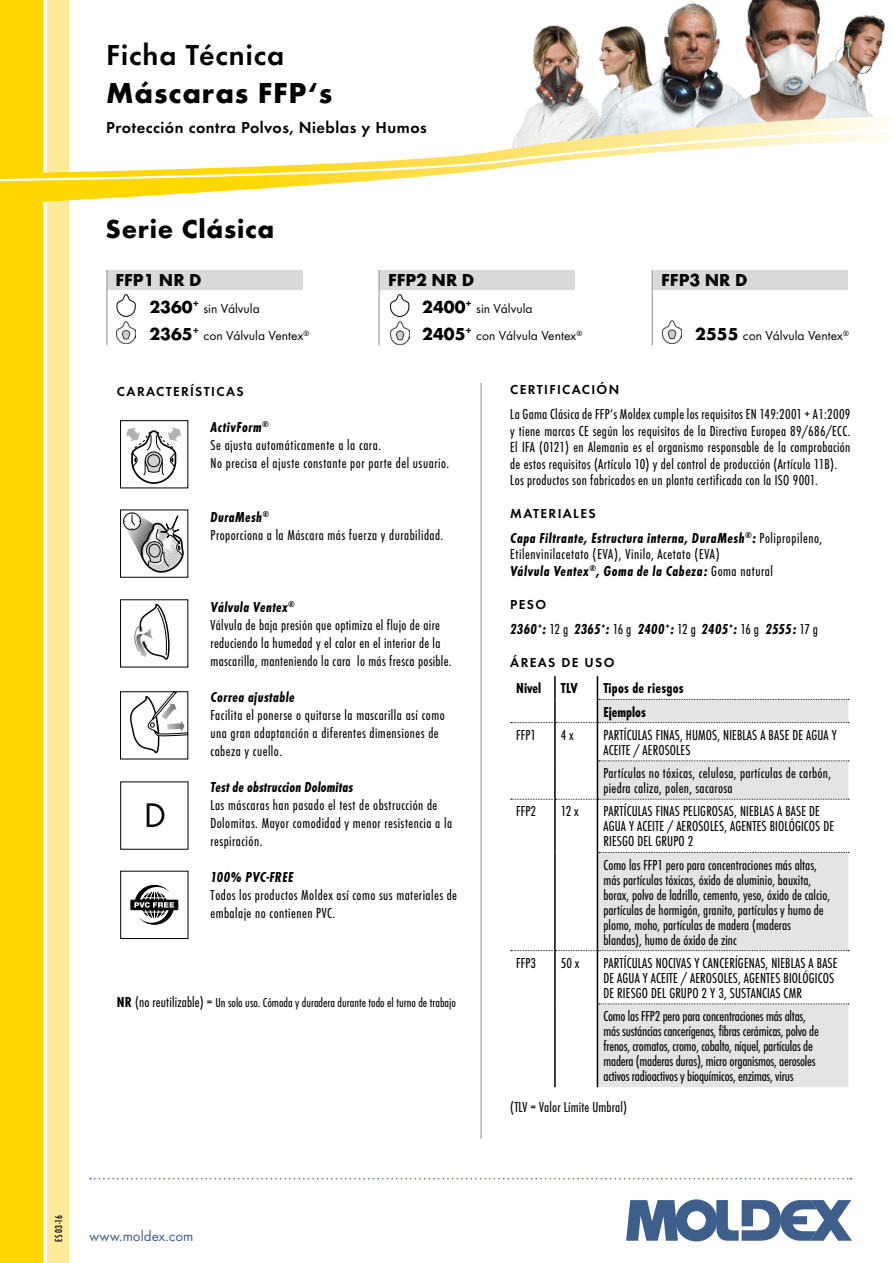
<style>
.page{position:relative;width:893px;height:1263px;background:#fff}
.page>*{position:absolute;margin:0;border:0;box-sizing:border-box;transform-origin:0 0}
.t1{font:35.4px "Futura TCE Boo";color:#000}
.t2{font:700 30px "Futura TCE";letter-spacing:.03em;color:#000}
.t3{font:30px "Futura TCE Dem";letter-spacing:.03em;color:#000}
.t4{font:700 27px "Futura TCE";letter-spacing:.03em;color:#000}
.t5{font:700 18px "Futura TCE";color:#000}
.t6{font:16.5px "Futura TCE Dem";letter-spacing:.03em;color:#000}
.t7{font:15px/18px "Futura TCE Boo Con";letter-spacing:.02em;color:#000}
.t8{font:15px/15px "Futura TCE Boo Con";color:#000}
.t9{font:15px/15px "Futura TCE Boo Con";letter-spacing:-.015em;color:#000}
.t10{font:15px "Futura TCE Bol Con Obl";letter-spacing:.03em;color:#000}
.t11{font:15px "Futura TCE Bol Con Obl";letter-spacing:.01em;color:#000}
.t12{font:15px/23.2px "Futura TCE Bol Con";letter-spacing:.02em;color:#000}
.t13{font:15px "Futura TCE Boo";color:#3e5e8c}
.t14{font:15px "Futura TCE Bol Con";color:#000}
.t15{font:13.5px/27px "Futura TCE Boo";color:#000}
.t16{font:13.5px "Futura TCE Boo Con";color:#000}
.t17{font:13.5px "Futura TCE Dem";letter-spacing:.1em;color:#000}
.t18{font:10.5px "Futura TCE Med Con";color:#000}
.s1{font-family:"Futura TCE";font-weight:700;font-size:18px}
.s2{font-family:"Futura TCE Bol Con";font-size:15px}
.s3{font-size:15px}
.s4{font-family:"Futura TCE Boo Con"}
</style>
<div class="page">
<img style="left:526px;top:25px;width:46px;height:92px">
<img style="left:875px;top:15px;width:10px;height:46px">
<img style="left:572px;top:4px;width:116px;height:113px">
<img style="left:688px;top:0;width:187px;height:117px">
<div style="left:48px;top:0;width:21px;height:1263px;background:#ffea97"></div>
<div style="left:0;top:0;width:43px;height:1263px;background:#ffd600"></div>
<svg style="left:43px;top:117px;width:841px;height:87px"></svg>
<svg style="left:90px;top:1178px;width:761px;height:1px"></svg>
<svg style="left:626px;top:1199px;width:226px;height:42px"></svg>
<svg style="left:0;top:127px;width:884px;height:55px"></svg>
<div style="left:379px;top:270px;width:196px;height:20px;background:#d9dadb"></div>
<hr style="left:378px;top:270px;width:2px;height:75px;background:#9c9e9f">
<div style="left:107px;top:270px;width:195px;height:20px;background:#d9dadb"></div>
<hr style="left:480px;top:383px;width:2px;height:755px;background:#9c9e9f">
<hr style="left:106px;top:270px;width:1px;height:75px;background:#9c9e9f">
<div style="left:120px;top:871px;width:68px;height:68px;border:1px solid #000"></div>
<svg style="left:130px;top:885px;width:48px;height:40px"></svg>
<svg style="left:126px;top:427px;width:55px;height:57px"></svg>
<div style="left:120px;top:420px;width:68px;height:68px;border:1px solid #000"></div>
<svg style="left:123px;top:513px;width:61px;height:60px"></svg>
<svg style="left:134px;top:603px;width:36px;height:57px"></svg>
<svg style="left:117px;top:294px;width:19px;height:23px"></svg>
<img style="left:117px;top:321px;width:19px;height:23px">
<svg style="left:390px;top:294px;width:19px;height:23px"></svg>
<img style="left:390px;top:321px;width:19px;height:23px">
<div style="left:652px;top:270px;width:196px;height:20px;background:#d9dadb"></div>
<img style="left:662px;top:320px;width:20px;height:23px">
<hr style="left:652px;top:270px;width:1px;height:75px;background:#9c9e9f">
<svg style="left:130px;top:693px;width:56px;height:61px"></svg>
<div style="left:120px;top:691px;width:68px;height:68px;border:1px solid #000"></div>
<svg style="left:598px;top:723px;width:250px;height:364px;fill:#e3e4e4"></svg>
<hr style="left:554px;top:723px;width:2px;height:38px;background:#000">
<hr style="left:554px;top:761px;width:2px;height:38px;background:#000">
<hr style="left:597px;top:723px;width:1px;height:38px;background:#000">
<hr style="left:597px;top:761px;width:1px;height:38px;background:#000">
<hr style="left:554px;top:799px;width:2px;height:53px;background:#000">
<hr style="left:554px;top:852px;width:2px;height:98px;background:#000">
<hr style="left:597px;top:799px;width:1px;height:53px;background:#000">
<hr style="left:597px;top:852px;width:1px;height:98px;background:#000">
<hr style="left:554px;top:951px;width:2px;height:53px;background:#000">
<hr style="left:597px;top:951px;width:1px;height:53px;background:#000">
<hr style="left:554px;top:1004px;width:2px;height:83px;background:#000">
<hr style="left:597px;top:1004px;width:1px;height:83px;background:#000">
<svg style="left:511px;top:676px;width:338px;height:47px"></svg>
<svg style="left:599px;top:760px;width:250px;height:1px"></svg>
<svg style="left:511px;top:799px;width:338px;height:1px"></svg>
<svg style="left:599px;top:852px;width:250px;height:1px"></svg>
<svg style="left:511px;top:950px;width:338px;height:1px"></svg>
<svg style="left:599px;top:1003px;width:250px;height:1px"></svg>
<h2 class="t3" style="left:106px;top:37px;width:179px">Ficha Técnica</h2>
<h2 class="t2" style="left:106px;top:74px;width:227px">Máscaras FFP‘s</h2>
<p class="t6" style="left:106px;top:117px;width:322px">Protección contra Polvos, Nieblas y Humos</p>
<h3 class="t4" style="left:105px;top:212px;width:170px">Serie Clásica</h3>
<p class="t5" style="left:115px;top:269px;width:88px">FFP1 NR D</p>
<p class="t15" style="left:149px;top:295px;width:161px"><span class="s1">2360</span><sup>+</sup> sin Válvula<br><span class="s1">2365</span><sup>+</sup> con Válvula Ventex<sup>®</sup></p>
<p class="t5" style="left:388px;top:269px;width:88px">FFP2 NR D</p>
<p class="t15" style="left:422px;top:295px;width:162px"><span class="s1">2400</span><sup>+</sup> sin Válvula<br><span class="s1">2405</span><sup>+</sup> con Válvula Ventex<sup>®</sup></p>
<p class="t5" style="left:661px;top:269px;width:88px">FFP3 NR D</p>
<p class="t15" style="left:695px;top:322px;width:155px"><span class="s1">2555</span> con Válvula Ventex<sup>®</sup></p>
<p class="t17" style="left:117px;top:383px;width:128px">CARACTERÍSTICAS</p>
<p class="t10" style="left:210px;top:418px;width:60px">ActivForm<sup>®</sup></p>
<p class="t7" style="left:210px;top:436px;width:240px">Se ajusta automáticamente a la cara.<br>No precisa el ajuste constante por parte del usuario.</p>
<h1 class="t1" style="left:144px;top:794px;width:24px">D</h1>
<p class="t10" style="left:210px;top:508px;width:60px">DuraMesh<sup>®</sup></p>
<p class="t7" style="left:210px;top:526px;width:234px">Proporciona a la Máscara más fuerza y durabilidad.</p>
<p class="t10" style="left:210px;top:598px;width:86px">Válvula Ventex<sup>®</sup></p>
<p class="t7" style="left:210px;top:616px;width:243px">Válvula de baja presión que optimiza el flujo de aire reduciendo la humedad y el calor en el interior de la mascarilla, manteniendo la cara lo más fresca posible.</p>
<p class="t10" style="left:210px;top:688px;width:86px">Correa ajustable</p>
<p class="t7" style="left:210px;top:706px;width:236px">Facilita el ponerse o quitarse la mascarilla así como una gran adaptanción a diferentes dimensiones de cabeza y cuello.</p>
<p class="t11" style="left:210px;top:778px;width:144px">Test de obstruccion Dolomitas</p>
<p class="t7" style="left:210px;top:796px;width:243px">Las máscaras han pasado el test de obstrucción de<br>Dolomitas. Mayor comodidad y menor resistencia a la respiración.</p>
<p class="t10" style="left:210px;top:868px;width:84px">100% PVC-FREE</p>
<p class="t7" style="left:210px;top:886px;width:248px">Todos los productos Moldex así como sus materiales de embalaje no contienen PVC.</p>
<p class="t16" style="left:117px;top:994px;width:341px"><span class="s2">NR</span> <span class="s3">(no reutilizable) =</span> Un solo uso. Cómoda y duradera durante todo el turno de trabajo</p>
<p class="t17" style="left:510px;top:382px;width:110px">CERTIFICACIÓN</p>
<p class="t7" style="left:510px;top:406px;width:342px;line-height:16.5px">La Gama Clásica de FFP‘s Moldex cumple los requisitos EN 149:2001 + A1:2009 y tiene marcas CE según los requisitos de la Directiva Europea 89/686/ECC.<br>El IFA (0121) en Alemania es el organismo responsable de la comprobación de estos requisitos (Artículo 10) y del control de producción (Artículo 11B).<br>Los productos son fabricados en un planta certificada con la ISO 9001.</p>
<p class="t17" style="left:510px;top:505px;width:87px">MATERIALES</p>
<p class="t10" style="left:510px;top:529px;width:313px">Capa Filtrante, Estructura interna, DuraMesh<sup>®</sup>: <span class="s4">Polipropileno,</span></p>
<p class="t7" style="left:510px;top:545px;width:211px">Etilenvinilacetato (EVA), Vinilo, Acetato (EVA)</p>
<p class="t10" style="left:510px;top:562px;width:264px">Válvula Ventex<sup>®</sup>, Goma de la Cabeza: <span class="s4">Goma natural</span></p>
<p class="t17" style="left:510px;top:596px;width:37px">PESO</p>
<p class="t10" style="left:510px;top:620px;width:309px">2360<sup>+</sup>: <span class="s4">12 g</span> 2365<sup>+</sup>: <span class="s4">16 g</span> 2400<sup>+</sup>: <span class="s4">12 g</span> 2405<sup>+</sup>: <span class="s4">16 g</span> 2555: <span class="s4">17 g</span></p>
<p class="t17" style="left:510px;top:654px;width:106px">ÁREAS DE USO</p>
<p class="t14" style="left:516px;top:680px;width:26px">Nivel</p>
<p class="t14" style="left:561px;top:680px;width:18px">TLV</p>
<p class="t12" style="left:603px;top:677px;width:82px">Tipos de riesgos<br>Ejemplos</p>
<p class="t7" style="left:516px;top:726px;width:21px">FFP1</p>
<p class="t7" style="left:561px;top:726px;width:14px">4 x</p>
<p class="t7" style="left:603px;top:727px;width:235px;line-height:15px">PARTÍCULAS FINAS, HUMOS, NIEBLAS A BASE DE AGUA Y<br>ACEITE / AEROSOLES</p>
<p class="t7" style="left:603px;top:766px;width:229px;line-height:15px">Partículas no tóxicas, celulosa, partículas de carbón, piedra caliza, polen, sacarosa</p>
<p class="t7" style="left:516px;top:802px;width:21px">FFP2</p>
<p class="t7" style="left:561px;top:802px;width:19px">12 x</p>
<p class="t7" style="left:603px;top:804px;width:232px;line-height:15px">PARTÍCULAS FINAS PELIGROSAS, NIEBLAS A BASE DE<br>AGUA Y ACEITE / AEROSOLES, AGENTES BIOLÓGICOS DE<br>RIESGO DEL GRUPO 2</p>
<p class="t8" style="left:603px;top:857px;width:228px">Como las FFP1 pero para concentraciones más altas, más partículas tóxicas, óxido de aluminio, bauxita, borax, polvo de ladrillo, cemento, yeso, óxido de calcio, partículas de hormigón, granito, partículas y humo de plomo, moho, partículas de madera (maderas blandas), humo de óxido de zinc</p>
<p class="t7" style="left:516px;top:954px;width:21px">FFP3</p>
<p class="t7" style="left:561px;top:954px;width:20px">50 x</p>
<p class="t7" style="left:603px;top:955px;width:236px;line-height:15px">PARTÍCULAS NOCIVAS Y CANCERÍGENAS, NIEBLAS A BASE<br>DE AGUA Y ACEITE / AEROSOLES, AGENTES BIOLÓGICOS<br>DE RIESGO DEL GRUPO 2 Y 3, SUSTANCIAS CMR</p>
<p class="t9" style="left:603px;top:1009px;width:217px">Como las FFP2 pero para concentraciones más altas, más sustáncias cancerígenas, fibras cerámicas, polvo de frenos, cromatos, cromo, cobalto, níquel, partículas de madera (maderas duras), micro organismos, aerosoles activos radioactivos y bioquímicos, enzimas, virus</p>
<p class="t7" style="left:510px;top:1098px;width:118px">(TLV = Valor Límite Umbral)</p>
<p class="t18" style="left:53px;top:1242px;width:28px;rotate:-90deg">ES 03-16</p>
<p class="t13" style="left:89px;top:1227px;width:106px">www.moldex.com</p>
</div>
